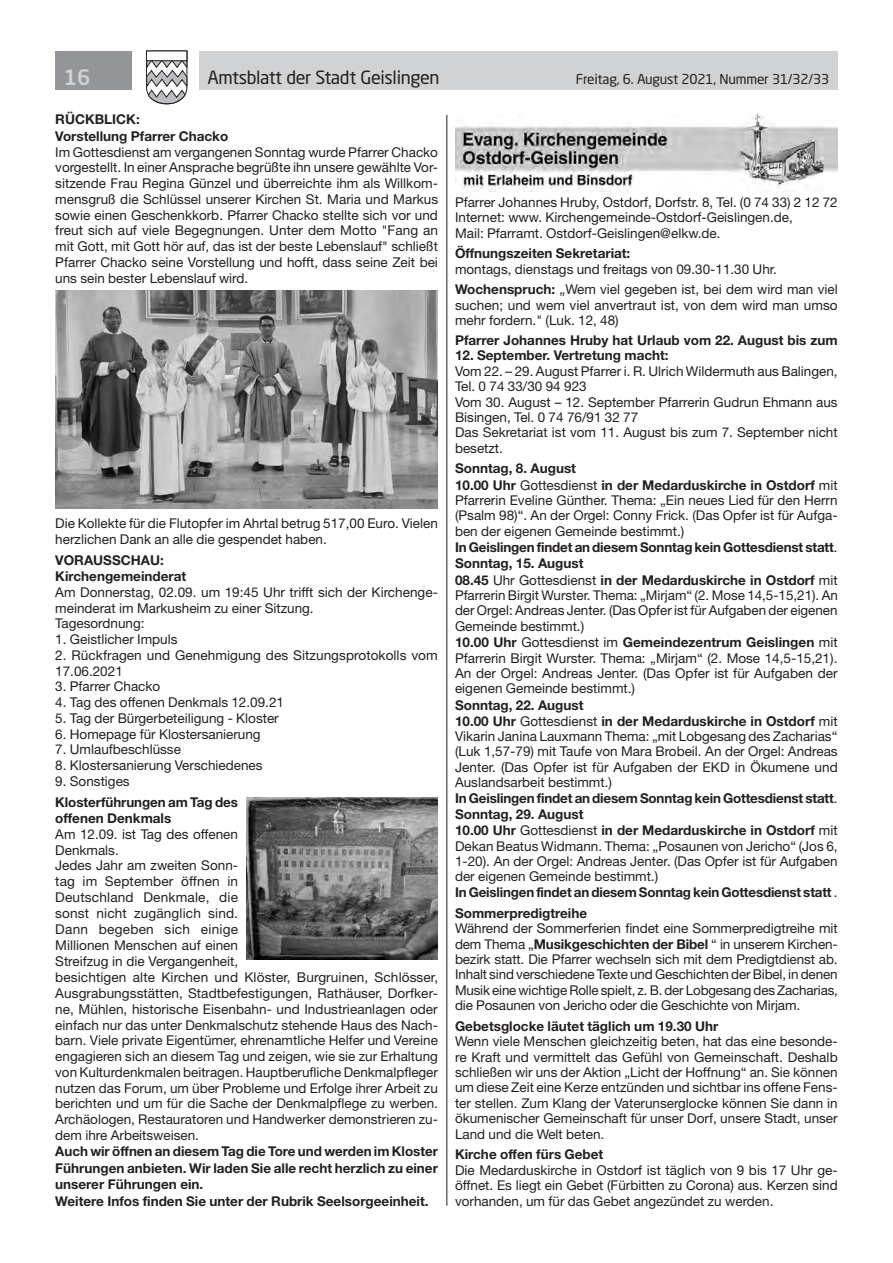
<style>
.page{position:relative;width:893px;height:1263px;background:#fff}
.page>*{position:absolute;margin:0;border:0;box-sizing:border-box;transform-origin:0 0}
.t1{font:500 21px "Neo Sans Std";color:#d1d2d4}
.t2{font:18px "Neo Sans Std";letter-spacing:-.02em;color:#231f20}
.t3{font:13.5px/15.8px "Helvetica Neue LT Std";color:#231f20}
.t4{font:700 13.5px/16.5px "Helvetica Neue LT Std";color:#231f20}
.t5{font:13.5px "Neo Sans Std";letter-spacing:-.015em;color:#231f20}
.s1{font-weight:700}
</style>
<div class="page">
<div style="left:199px;top:51px;width:639px;height:38px;background:#d1d2d4"></div>
<div style="left:55px;top:51px;width:77px;height:38px;background:#939598"></div>
<svg style="left:146px;top:50px;width:42px;height:55px"></svg>
<div style="left:146px;top:51px;width:41px;height:10px;background:#fff;border:1px solid #231f20"></div>
<hr style="left:446px;top:115px;width:1px;height:1090px;background:#231f20">
<img style="left:55px;top:290px;width:383px;height:218px">
<img style="left:455px;top:115px;width:383px;height:76px">
<img style="left:247px;top:797px;width:191px;height:162px">
<h1 class="t1" style="left:64px;top:64px;width:28px">16</h1>
<h2 class="t2" style="left:207px;top:66px;width:234px">Amtsblatt der Stadt Geislingen</h2>
<p class="t5" style="left:576px;top:71px;width:255px">Freitag, 6. August 2021, Nummer 31/32/33</p>
<p class="t4" style="left:55px;top:111px;width:175px">RÜCKBLICK:<br>Vorstellung Pfarrer Chacko</p>
<p class="t3" style="left:55px;top:144px;width:384px;text-align:justify">Im Gottesdienst am vergangenen Sonntag wurde Pfarrer Chacko vorgestellt. In einer Ansprache begrüßte ihn unsere gewählte Vor&shy;sitzende Frau Regina Günzel und überreichte ihm als Willkom&shy;mensgruß die Schlüssel unserer Kirchen St. Maria und Markus sowie einen Geschenkkorb. Pfarrer Chacko stellte sich vor und freut sich auf viele Begegnungen. Unter dem Motto "Fang an mit Gott, mit Gott hör auf, das ist der beste Lebenslauf" schließt Pfarrer Chacko seine Vorstellung und hofft, dass seine Zeit bei uns sein bester Lebenslauf wird.</p>
<p class="t3" style="left:455px;top:194px;width:384px">Pfarrer Johannes Hruby, Ostdorf, Dorfstr. 8, Tel. (0 74 33) 2 12 72<br>Internet: www. Kirchengemeinde-Ostdorf-Geislingen.de,<br>Mail: Pfarramt. Ostdorf-Geislingen@elkw.de.</p>
<p class="t4" style="left:455px;top:245px;width:177px">Öffnungszeiten Sekretariat:</p>
<p class="t3" style="left:455px;top:260px;width:384px;line-height:19.6px">montags, dienstags und freitags von 09.30-11.30 Uhr.<br><span class="s1">Wochenspruch:</span> „Wem viel gegeben ist, bei dem wird man viel</p>
<p class="t3" style="left:455px;top:297px;width:384px">suchen; und wem viel anvertraut ist, von dem wird man umso mehr fordern." (Luk. 12, 48)</p>
<p class="t4" style="left:455px;top:331px;width:384px">Pfarrer Johannes Hruby hat Urlaub vom 22. August bis zum</p>
<p class="t4" style="left:455px;top:347px;width:215px">12. September. Vertretung macht:</p>
<p class="t3" style="left:455px;top:363px;width:384px">Vom 22. – 29. August Pfarrer i. R. Ulrich Wildermuth aus Balingen, Tel. 0 74 33/30 94 923<br>Vom 30. August – 12. September Pfarrerin Gudrun Ehmann aus Bisingen, Tel. 0 74 76/91 32 77<br>Das Sekretariat ist vom 11. August bis zum 7. September nicht besetzt.</p>
<p class="t3" style="left:455px;top:460px;width:384px"><span class="s1">Sonntag, 8. August<br>10.00 Uhr</span> Gottesdienst <span class="s1">in der Medarduskirche in Ostdorf</span> mit Pfarrerin Eveline Günther. Thema: „Ein neues Lied für den Herrn (Psalm 98)“. An der Orgel: Conny Frick. (Das Opfer ist für Aufga&shy;ben der eigenen Gemeinde bestimmt.)<br><span class="s1">In Geislingen findet an diesem Sonntag kein Gottesdienst statt</span>.<br><span class="s1">Sonntag, 15. August<br>08.45</span> Uhr Gottesdienst <span class="s1">in der Medarduskirche in Ostdorf</span> mit Pfarrerin Birgit Wurster. Thema: „Mirjam“ (2. Mose 14,5-15,21). An der Orgel: Andreas Jenter. (Das Opfer ist für Aufgaben der eigenen Gemeinde bestimmt.)<br><span class="s1">10.00 Uhr</span> Gottesdienst im <span class="s1">Gemeindezentrum Geislingen</span> mit Pfarrerin Birgit Wurster. Thema: „Mirjam“ (2. Mose 14,5-15,21).<br>An der Orgel: Andreas Jenter. (Das Opfer ist für Aufgaben der eigenen Gemeinde bestimmt.)</p>
<p class="t3" style="left:455px;top:697px;width:384px"><span class="s1">Sonntag, 22. August<br>10.00 Uhr</span> Gottesdienst <span class="s1">in der Medarduskirche in Ostdorf</span> mit Vikarin Janina Lauxmann Thema: „mit Lobgesang des Zacharias“ (Luk 1,57-79) mit Taufe von Mara Brobeil. An der Orgel: Andreas Jenter. (Das Opfer ist für Aufgaben der EKD in Ökumene und Auslandsarbeit bestimmt.)<br><span class="s1">In Geislingen findet an diesem Sonntag kein Gottesdienst statt</span>.<br><span class="s1">Sonntag, 29. August<br>10.00 Uhr</span> Gottesdienst <span class="s1">in der Medarduskirche in Ostdorf</span> mit Dekan Beatus Widmann. Thema: „Posaunen von Jericho“ (Jos 6, 1-20). An der Orgel: Andreas Jenter. (Das Opfer ist für Aufgaben der eigenen Gemeinde bestimmt.)<br><span class="s1">In Geislingen findet an diesem Sonntag kein Gottesdienst statt</span> .</p>
<p class="t4" style="left:455px;top:904px;width:134px">Sommerpredigtreihe</p>
<p class="t3" style="left:455px;top:920px;width:384px;text-align:justify">Während der Sommerferien findet eine Sommerpredigtreihe mit dem Thema „<span class="s1">Musikgeschichten der Bibel</span> “ in unserem Kirchen&shy;bezirk statt. Die Pfarrer wechseln sich mit dem Predigtdienst ab.<br>Inhalt sind verschiedene Texte und Geschichten der Bibel, in denen Musik eine wichtige Rolle spielt, z. B. der Lobgesang des Zacharias, die Posaunen von Jericho oder die Geschichte von Mirjam.</p>
<p class="t4" style="left:455px;top:1017px;width:265px">Gebetsglocke läutet täglich um 19.30 Uhr</p>
<p class="t3" style="left:455px;top:1033px;width:384px;text-align:justify">Wenn viele Menschen gleichzeitig beten, hat das eine besonde&shy;re Kraft und vermittelt das Gefühl von Gemeinschaft. Deshalb schließen wir uns der Aktion „Licht der Hoffnung“ an. Sie können um diese Zeit eine Kerze entzünden und sichtbar ins offene Fens&shy;ter stellen. Zum Klang der Vaterunserglocke können Sie dann in ökumenischer Gemeinschaft für unser Dorf, unsere Stadt, unser Land und die Welt beten.</p>
<p class="t4" style="left:455px;top:1146px;width:150px">Kirche offen fürs Gebet</p>
<p class="t3" style="left:455px;top:1162px;width:384px;text-align:justify">Die Medarduskirche in Ostdorf ist täglich von 9 bis 17 Uhr ge&shy;öffnet. Es liegt ein Gebet (Fürbitten zu Corona) aus. Kerzen sind vorhanden, um für das Gebet angezündet zu werden.</p>
<p class="t3" style="left:55px;top:515px;width:384px">Die Kollekte für die Flutopfer im Ahrtal betrug 517,00 Euro. Vielen herzlichen Dank an alle die gespendet haben.</p>
<p class="t4" style="left:55px;top:551px;width:132px">VORAUSSCHAU:<br>Kirchengemeinderat</p>
<p class="t3" style="left:55px;top:584px;width:384px">Am Donnerstag, 02.09. um 19:45 Uhr trifft sich der Kirchenge&shy;meinderat im Markusheim zu einer Sitzung.<br>Tagesordnung:</p>
<p class="t3" style="left:55px;top:631px;width:124px">1. Geistlicher Impuls</p>
<p class="t3" style="left:55px;top:647px;width:384px">2. Rückfragen und Genehmigung des Sitzungsprotokolls vom<br>17.06.2021</p>
<p class="t3" style="left:55px;top:679px;width:107px">3. Pfarrer Chacko</p>
<p class="t3" style="left:55px;top:694px;width:230px">4. Tag des offenen Denkmals 12.09.21</p>
<p class="t3" style="left:55px;top:710px;width:225px">5. Tag der Bürgerbeteiligung - Kloster</p>
<p class="t3" style="left:55px;top:726px;width:207px">6. Homepage für Klostersanierung</p>
<p class="t3" style="left:55px;top:742px;width:127px">7. Umlaufbeschlüsse</p>
<p class="t3" style="left:55px;top:757px;width:209px">8. Klostersanierung Verschiedenes</p>
<p class="t3" style="left:55px;top:773px;width:76px">9. Sonstiges</p>
<p class="t4" style="left:55px;top:793px;width:184px">Klosterführungen am Tag des offenen Denkmals</p>
<p class="t3" style="left:55px;top:826px;width:384px">Am 12.09. ist Tag des offenen<br>Denkmals.<br>Jedes Jahr am zweiten Sonn-<br>tag im September öffnen in<br>Deutschland Denkmale, die<br>sonst nicht zugänglich sind.<br>Dann begeben sich einige<br>Millionen Menschen auf einen<br>Streifzug in die Vergangenheit,<br>besichtigen alte Kirchen und Klöster, Burgruinen, Schlösser, Ausgrabungsstätten, Stadtbefestigungen, Rathäuser, Dorfker&shy;ne, Mühlen, historische Eisenbahn- und Industrieanlagen oder einfach nur das unter Denkmalschutz stehende Haus des Nach&shy;barn. Viele private Eigentümer, ehrenamtliche Helfer und Vereine engagieren sich an diesem Tag und zeigen, wie sie zur Erhaltung von Kulturdenkmalen beitragen. Hauptberufliche Denkmalpfleger nutzen das Forum, um über Probleme und Erfolge ihrer Arbeit zu berichten und um für die Sache der Denkmalpflege zu werben.<br>Archäologen, Restauratoren und Handwerker demonstrieren zu&shy;dem ihre Arbeitsweisen.</p>
<p class="t4" style="left:55px;top:1143px;width:384px">Auch wir öffnen an diesem Tag die Tore und werden im Kloster Führungen anbieten. Wir laden Sie alle recht herzlich zu einer unserer Führungen ein.<br>Weitere Infos finden Sie unter der Rubrik Seelsorgeeinheit.</p>
</div>
